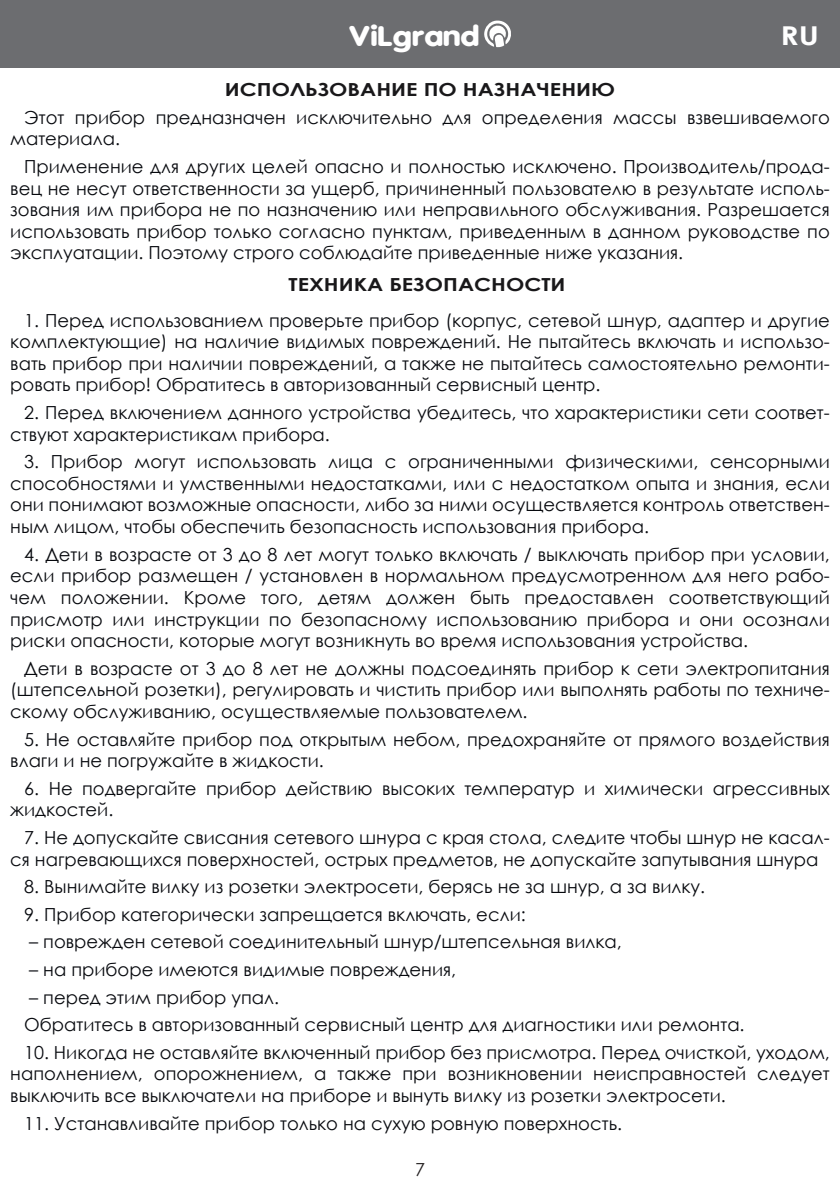
<style>
.page{position:relative;width:840px;height:1191px;background:#fff}
.page>*{position:absolute;margin:0;border:0;box-sizing:border-box;transform-origin:0 0}
.t1{font:700 27px "VAG World";color:#fff;scale:1.21 1}
.t2{font:700 26px "Century Gothic";color:#fff;scale:1.21 1}
.t3{font:18px/21.6px "Century Gothic";color:#07090e}
.t4{font:700 18px "Century Gothic";color:#19181a;scale:1.21 1}
.t5{font:18px "Century Gothic";color:#231f20}
</style>
<div class="page">
<div style="left:0;top:0;width:839px;height:67px;background:#6c6d70"></div>
<svg style="left:484px;top:20px;width:27px;height:28px"></svg>
<h1 class="t1" style="left:349px;top:22px;width:109px">ViLgrand</h1>
<h2 class="t2" style="left:777px;top:17px;width:37px">UA</h2>
<h2 class="t2" style="left:780px;top:16px;width:33px">RU</h2>
<p class="t4" style="left:225px;top:76px;width:324px">ИСПОЛЬЗОВАНИЕ ПO НАЗНАЧЕНИЮ</p>
<p class="t3" style="left:10px;top:106px;width:820px;text-indent:14px">Этот прибор предназначен исключительно для определения массы взвешиваемого материала.</p>
<p class="t3" style="left:10px;top:155px;width:820px;text-align:justify;text-indent:14px">Применение для других целей опасно и полностью исключено. Производитель/прода&shy;вец не несут ответственности за ущерб, причиненный пользователю в результате исполь&shy;зования им прибора не пo назначению или неправильного обслуживания. Разрешается использовать прибор только согласно пунктам, приведенным в данном руководстве по эксплуатации. Поэтому строго соблюдайте приведенные ниже указания.</p>
<p class="t4" style="left:288px;top:271px;width:230px">TEXНИКA БEЗOПACНOCТИ</p>
<p class="t3" style="left:10px;top:309px;width:820px;text-align:justify;text-indent:14px">1. Перед использованием проверьте прибор (корпус, сетевой шнур, адаптер и другие комплектующие) на наличие видимых повреждений. He пытайтесь включать и использо&shy;вать прибор при наличии повреждений, а также не пытайтесь самостоятельно ремонти&shy;ровать прибор! Обратитесь в авторизованный сервисный центр.</p>
<p class="t3" style="left:10px;top:401px;width:820px;text-indent:14px">2. Перед включением данного устройства убедитесь, что характеристики сети соответ&shy;ствуют характеристикам прибора.</p>
<p class="t3" style="left:10px;top:451px;width:820px;text-align:justify;text-indent:14px">3. Прибор могут использовать лица с ограниченными физическими, сенсорными способностями и умственными недостатками, или с недостатком опыта и знания, если они понимают возможные опасности, либо за ними осуществляется контроль ответствен&shy;ным лицом, чтобы обеспечить безопасность использования прибора.</p>
<p class="t3" style="left:10px;top:543px;width:820px;text-align:justify;text-indent:14px">4. Дети в возрасте от 3 до 8 лет могут только включать / выключать прибор при условии, если прибор размещен / установлен в нормальном предусмотренном для него рабо&shy;чем положении. Кроме того, детям должен быть предоставлен соответствующий присмотр или инструкции по безопасному использованию прибора и они осознали риски опасности, которые могут возникнуть во время использования устройства.</p>
<p class="t3" style="left:10px;top:657px;width:820px;text-align:justify;text-indent:14px">Дети в возрасте от 3 до 8 лет не должны подсоединять прибор к сети электропитания (штепсельной розетки), регулировать и чистить прибор или выполнять работы по техниче&shy;скому обслуживанию, осуществляемые пользователем.</p>
<p class="t3" style="left:10px;top:728px;width:820px;text-indent:14px">5. Не оставляйте прибор под открытым небом, предохраняйте от прямого воздействия влаги и не погружайте в жидкости.</p>
<p class="t3" style="left:10px;top:777px;width:820px;text-indent:14px">6. Не подвергайте прибор действию высоких температур и химически агрессивных жидкостей.</p>
<p class="t3" style="left:10px;top:826px;width:820px;text-indent:14px">7. Не допускайте свисания сетевого шнура с края стола, следите чтобы шнур не касал&shy;ся нагревающихся поверхностей, острых предметов, не допускайте запутывания шнура</p>
<p class="t3" style="left:24px;top:875px;width:682px">8. Вынимайте вилку из розетки электросети, берясь не за шнур, а за вилку.</p>
<p class="t3" style="left:24px;top:903px;width:502px">9. Прибор категорически запрещается включать, если:</p>
<p class="t3" style="left:29px;top:930px;width:593px">– поврежден сетевой соединительный шнур/штепсельная вилка,</p>
<p class="t3" style="left:29px;top:958px;width:428px">– на приборе имеются видимые повреждения,</p>
<p class="t3" style="left:24px;top:983px;width:721px;line-height:27.6px">– перед этим прибор упал.<br>Обратитесь в авторизованный сервисный центр для диагностики или ремонта.</p>
<p class="t3" style="left:10px;top:1041px;width:820px;text-align:justify;text-indent:14px">10. Никогда не оставляйте включенный прибор без присмотра. Перед очисткой, уходом, наполнением, опорожнением, а также при возникновении неисправностей следует выключить все выключатели на приборе и вынуть вилку из розетки электросети.</p>
<p class="t3" style="left:24px;top:1112px;width:599px">11. Устанавливайте прибор только на сухую ровную поверхность.</p>
<p class="t5" style="left:415px;top:1156px;width:11px">7</p>
</div>
